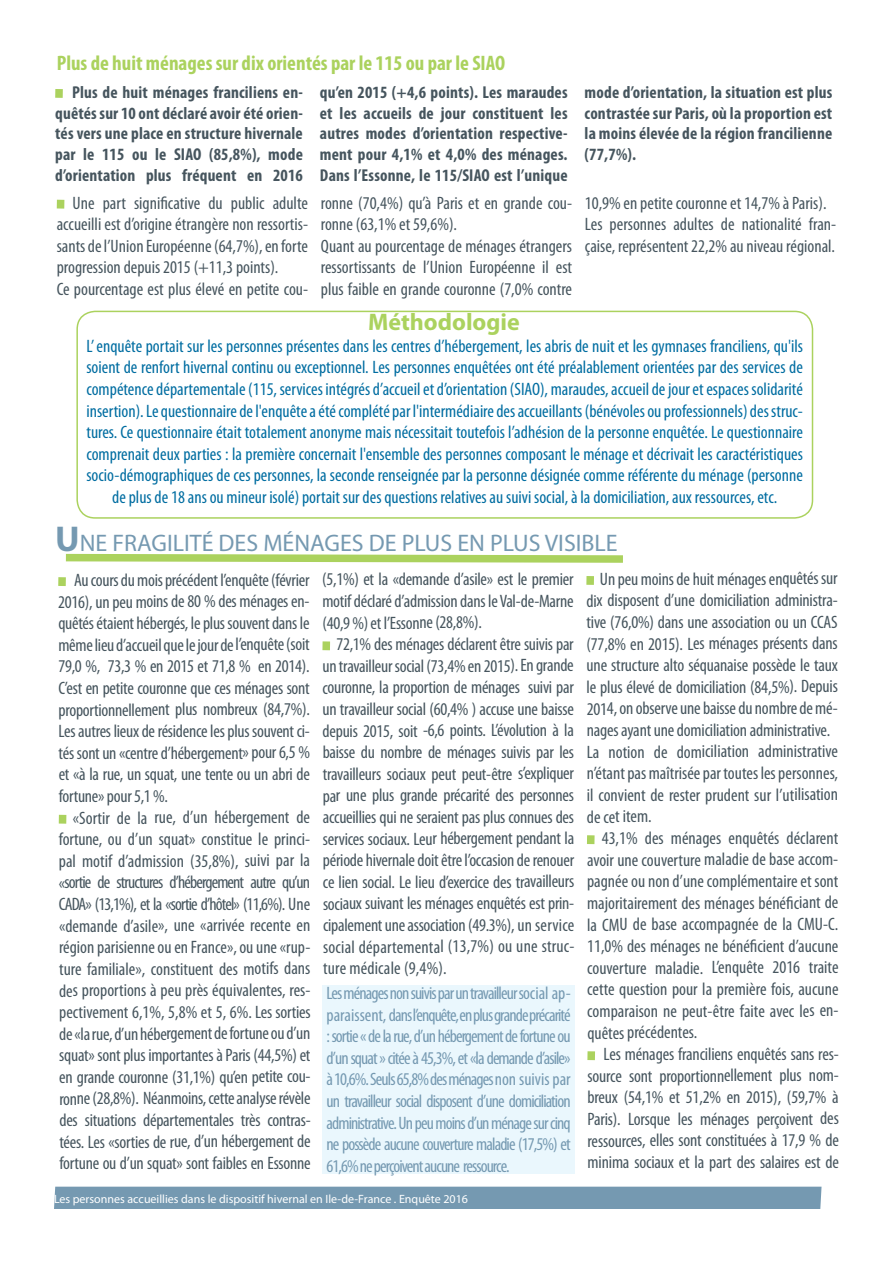
<style>
.page{position:relative;width:893px;height:1263px;background:#fff}
.page>*{position:absolute;margin:0;border:0;box-sizing:border-box;transform-origin:0 0}
.t1{font:24px "Myriad Pro";color:#7599b1}
.t2{font:700 24px "Myriad Pro";color:#abd25e}
.t3{font:700 condensed 21px "Myriad Pro";color:#abd25e}
.t4{font:condensed 18px/21.6px "Myriad Pro";letter-spacing:-.005em;color:#46555e;text-align:justify}
.t5{font:condensed 18px/21.6px "Myriad Pro";color:#006da1;text-align:center}
.t6{font:condensed 18px/21.6px "Myriad Pro";letter-spacing:-.05em;color:#7599b1;text-align:justify}
.t7{font:700 condensed 17.25px/20.7px "Myriad Pro";letter-spacing:.01em;color:#46555e;text-align:justify}
.t8{font:12px "Myriad Pro";color:#fff}
.s1{font-weight:700;font-size:36px}
</style>
<div class="page">
<div style="left:54px;top:1187px;width:767px;height:22px;background:#7599b1"></div>
<div style="left:57px;top:200px;width:7px;height:9px;background:#abd25e"></div>
<div style="left:76px;top:311px;width:737px;height:208px;border:2px solid #abd25e;border-radius:18px"></div>
<svg style="left:65px;top:553px;width:558px;height:10px"></svg>
<div style="left:58px;top:577px;width:8px;height:9px;background:#abd25e"></div>
<div style="left:59px;top:815px;width:7px;height:9px;background:#abd25e"></div>
<div style="left:322px;top:641px;width:8px;height:9px;background:#abd25e"></div>
<div style="left:586px;top:576px;width:8px;height:9px;background:#abd25e"></div>
<div style="left:587px;top:835px;width:8px;height:9px;background:#abd25e"></div>
<div style="left:587px;top:1051px;width:8px;height:9px;background:#abd25e"></div>
<div style="left:55px;top:89px;width:8px;height:9px;background:#abd25e"></div>
<div style="left:322px;top:985px;width:253px;height:189px;background:#eaf7fd"></div>
<p class="t3" style="left:57px;top:50px;width:450px">Plus de huit ménages sur dix orientés par le 115 ou par le SIAO</p>
<p class="t7" style="left:55px;top:81px;width:249px;text-indent:17px">Plus de huit ménages franciliens en&shy;quêtés sur 10 ont déclaré avoir été orien&shy;tés vers une place en structure hivernale par le 115 ou le SIAO (85,8%), mode d’orientation plus fréquent en 2016</p>
<p class="t7" style="left:320px;top:81px;width:249px">qu’en 2015 (+4,6 points). Les maraudes et les accueils de jour constituent les autres modes d’orientation respective&shy;ment pour 4,1% et 4,0% des ménages.<br>Dans l’Essonne, le 115/SIAO est l’unique</p>
<p class="t7" style="left:585px;top:81px;width:249px">mode d’orientation, la situation est plus contrastée sur Paris, où la proportion est la moins élevée de la région francilienne (77,7%).</p>
<p class="t4" style="left:57px;top:192px;width:253px;text-indent:16px">Une part significative du public adulte accueilli est d’origine étrangère non ressortis&shy;sants de l’Union Européenne (64,7%), en forte progression depuis 2015 (+11,3 points).</p>
<p class="t4" style="left:57px;top:278px;width:253px">Ce pourcentage est plus élevé en petite cou-</p>
<p class="t4" style="left:321px;top:192px;width:253px">ronne (70,4%) qu’à Paris et en grande cou&shy;ronne (63,1% et 59,6%).</p>
<p class="t4" style="left:321px;top:235px;width:253px">Quant au pourcentage de ménages étrangers ressortissants de l’Union Européenne il est plus faible en grande couronne (7,0% contre</p>
<p class="t4" style="left:585px;top:192px;width:243px">10,9% en petite couronne et 14,7% à Paris).</p>
<p class="t4" style="left:585px;top:213px;width:253px">Les personnes adultes de nationalité fran&shy;çaise, représentent 22,2% au niveau régional.</p>
<p class="t2" style="left:368px;top:306px;width:153px">Méthodologie</p>
<p class="t5" style="left:86px;top:335px;width:718px">L’ enquête portait sur les personnes présentes dans les centres d’hébergement, les abris de nuit et les gymnases franciliens, qu'ils soient de renfort hivernal continu ou exceptionnel. Les personnes enquêtées ont été préalablement orientées par des services de compétence départementale (115, services intégrés d’accueil et d’orientation (SIAO), maraudes, accueil de jour et espaces solidarité insertion). Le questionnaire de l'enquête a été complété par l'intermédiaire des accueillants (bénévoles ou professionnels) des struc&shy;tures. Ce questionnaire était totalement anonyme mais nécessitait toutefois l’adhésion de la personne enquêtée. Le questionnaire comprenait deux parties : la première concernait l'ensemble des personnes composant le ménage et décrivait les caractéristiques socio-démographiques de ces personnes, la seconde renseignée par la personne désignée comme référente du ménage (personne de plus de 18 ans ou mineur isolé) portait sur des questions relatives au suivi social, à la domiciliation, aux ressources, etc.</p>
<p class="t1" style="left:55px;top:528px;width:564px"><span class="s1">U</span>NE FRAGILITÉ DES MÉNAGES DE PLUS EN PLUS VISIBLE</p>
<p class="t4" style="left:58px;top:569px;width:253px;text-indent:16px">Au cours du mois précédent l’enquête (février 2016), un peu moins de 80 % des ménages en&shy;quêtés étaient hébergés, le plus souvent dans le même lieu d’accueil que le jour de l’enquête (soit 79,0 %, 73,3 % en 2015 et 71,8 % en 2014).<br>C’est en petite couronne que ces ménages sont proportionnellement plus nombreux (84,7%).<br>Les autres lieux de résidence les plus souvent ci&shy;tés sont un «centre d’hébergement» pour 6,5 % et «à la rue, un squat, une tente ou un abri de fortune» pour 5,1 %.</p>
<p class="t4" style="left:59px;top:806px;width:253px;text-indent:14px">«Sortir de la rue, d’un hébergement de fortune, ou d’un squat» constitue le princi&shy;pal motif d’admission (35,8%), suivi par la «sortie de structures d’hébergement autre qu’un CADA» (13,1%), et la «sortie d’hôtel» (11,6%). Une «demande d’asile», une «arrivée recente en région parisienne ou en France», ou une «rup&shy;ture familiale», constituent des motifs dans des proportions à peu près équivalentes, res&shy;pectivement 6,1%, 5,8% et 5, 6%. Les sorties de «la rue, d’un hébergement de fortune ou d’un squat» sont plus importantes à Paris (44,5%) et en grande couronne (31,1%) qu’en petite cou&shy;ronne (28,8%). Néanmoins, cette analyse révèle des situations départementales très contras&shy;tées. Les «sorties de rue, d’un hébergement de fortune ou d’un squat» sont faibles en Essonne</p>
<p class="t4" style="left:586px;top:568px;width:253px;text-indent:13px">Un peu moins de huit ménages enquêtés sur dix disposent d’une domiciliation administra&shy;tive (76,0%) dans une association ou un CCAS (77,8% en 2015). Les ménages présents dans une structure alto séquanaise possède le taux le plus élevé de domiciliation (84,5%). Depuis 2014, on observe une baisse du nombre de mé&shy;nages ayant une domiciliation administrative.</p>
<p class="t4" style="left:587px;top:740px;width:253px">La notion de domiciliation administrative n’étant pas maîtrisée par toutes les personnes, il convient de rester prudent sur l’utilisation de cet item.</p>
<p class="t4" style="left:587px;top:827px;width:253px;text-indent:15px">43,1% des ménages enquêtés déclarent avoir une couverture maladie de base accom&shy;pagnée ou non d’une complémentaire et sont majoritairement des ménages bénéficiant de la CMU de base accompagnée de la CMU-C.<br>11,0% des ménages ne bénéficient d’aucune couverture maladie. L’enquête 2016 traite cette question pour la première fois, aucune comparaison ne peut-être faite avec les en&shy;quêtes précédentes.</p>
<p class="t4" style="left:587px;top:1043px;width:253px;text-indent:16px">Les ménages franciliens enquêtés sans res&shy;source sont proportionnellement plus nom&shy;breux (54,1% et 51,2% en 2015), (59,7% à Paris). Lorsque les ménages perçoivent des ressources, elles sont constituées à 17,9 % de minima sociaux et la part des salaires est de</p>
<p class="t4" style="left:322px;top:568px;width:253px">(5,1%) et la «demande d’asile» est le premier motif déclaré d’admission dans le Val-de-Marne (40,9 %) et l’Essonne (28,8%).</p>
<p class="t4" style="left:322px;top:633px;width:253px;text-indent:14px">72,1% des ménages déclarent être suivis par un travailleur social (73,4% en 2015). En grande couronne, la proportion de ménages suivi par un travailleur social (60,4% ) accuse une baisse depuis 2015, soit -6,6 points. L’évolution à la baisse du nombre de ménages suivis par les travailleurs sociaux peut peut-être s’expliquer par une plus grande précarité des personnes accueillies qui ne seraient pas plus connues des services sociaux. Leur hébergement pendant la période hivernale doit être l’occasion de renouer ce lien social. Le lieu d’exercice des travailleurs sociaux suivant les ménages enquêtés est prin&shy;cipalement une association (49.3%), un service social départemental (13,7%) ou une struc&shy;ture médicale (9,4%).</p>
<p class="t6" style="left:326px;top:982px;width:246px">Les ménages non suivis par un travailleur social ap&shy;paraissent, dans l’enquête, en plus grande précarité : sortie « de la rue, d’un hébergement de fortune ou d’un squat » citée à 45,3%, et «la demande d’asile» à 10,6%. Seuls 65,8% des ménages non suivis par un travailleur social disposent d’une domiciliation administrative. Un peu moins d’un ménage sur cinq ne possède aucune couverture maladie (17,5%) et 61,6% ne perçoivent aucune ressource.</p>
<p class="t8" style="left:54px;top:1191px;width:415px">Les personnes accueillies dans le dispositif hivernal en Ile-de-France . Enquête 2016</p>
</div>
